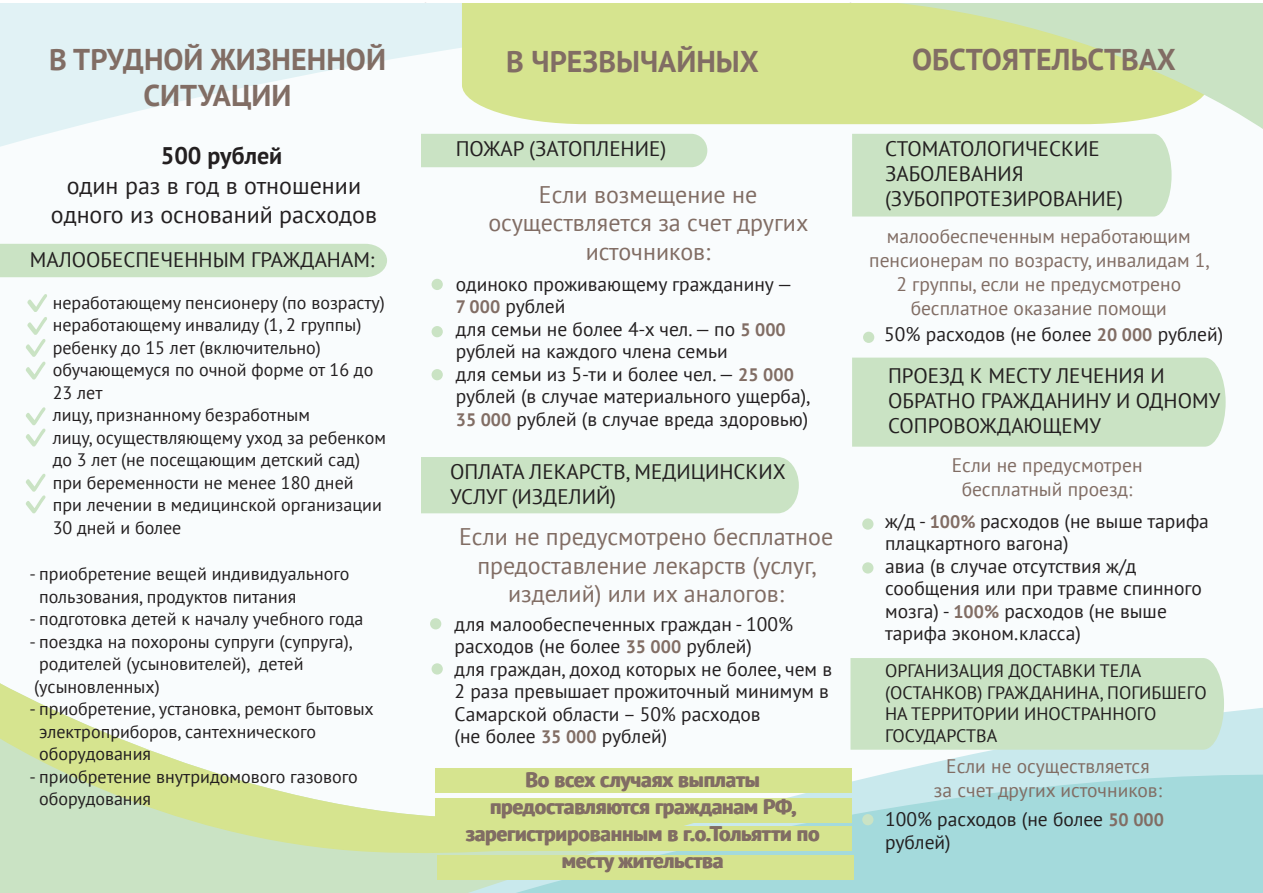
<style>
.page{position:relative;width:1263px;height:893px;background:#fff}
.page>*{position:absolute;margin:0;border:0;box-sizing:border-box;transform-origin:0 0}
.t1{font:700 30px/36px "PT Sans";color:#816d64;text-align:center}
.t2{font:24px/28.5px "PT Sans";color:#816d64;text-align:center}
.t3{font:24px/28.5px "PT Sans";color:#231f20;text-align:center}
.t4{font:700 24px "PT Sans";color:#231f20}
.t5{font:21px/25.2px "PT Sans";color:#231f20}
.t6{font:700 21px/27px "PT Sans";color:#816d64;text-align:center}
.t7{font:19.5px/22.5px "PT Sans";color:#231f20}
.t8{font:19.5px/24px "PT Sans";color:#816d64;text-align:center}
.t9{font:18px/22.5px "PT Sans";color:#231f20}
.s1{font-weight:700;font-size:18px;color:#816d64}
</style>
<div class="page">
<div style="left:0;top:3px;width:1263px;height:890px;background:#f9fcfd"></div>
<svg style="left:0;top:3px;width:842px;height:147px;fill:#e1f2f5"></svg>
<div style="left:462px;top:3px;width:380px;height:121px;background:#d6e48f"></div>
<div style="left:0;top:861px;width:366px;height:32px;background:#cae3c4"></div>
<svg style="left:0;top:683px;width:366px;height:178px"></svg>
<svg style="left:366px;top:708px;width:897px;height:185px"></svg>
<svg style="left:406px;top:771px;width:857px;height:122px;background:#b1dedb"></svg>
<svg style="left:842px;top:3px;width:421px;height:131px;background:#d5e6ab"></svg>
<svg style="left:26px;top:294px;width:21px;height:86px"></svg>
<svg style="left:26px;top:407px;width:19px;height:39px"></svg>
<svg style="left:26px;top:474px;width:19px;height:39px"></svg>
<div style="left:0;top:244px;width:387px;height:33px;background:#cae3c4"></div>
<div style="left:421px;top:134px;width:286px;height:33px;background:#cae3c4"></div>
<div style="left:852px;top:358px;width:373px;height:89px;background:#cae3c4"></div>
<div style="left:850px;top:658px;width:374px;height:92px;background:#cae3c4"></div>
<div style="left:852px;top:134px;width:319px;height:83px;background:#cae3c4"></div>
<div style="left:421px;top:457px;width:378px;height:56px;background:#cae3c4"></div>
<div style="left:432px;top:279px;width:11px;height:11px;background:#cae3c4;border-radius:50%"></div>
<div style="left:432px;top:326px;width:11px;height:11px;background:#cae3c4;border-radius:50%"></div>
<div style="left:432px;top:369px;width:11px;height:11px;background:#cae3c4;border-radius:50%"></div>
<div style="left:863px;top:332px;width:11px;height:11px;background:#cae3c4;border-radius:50%"></div>
<div style="left:862px;top:518px;width:11px;height:12px;background:#cae3c4;border-radius:50%"></div>
<div style="left:862px;top:562px;width:11px;height:12px;background:#cae3c4;border-radius:50%"></div>
<div style="left:862px;top:814px;width:11px;height:11px;background:#cae3c4;border-radius:50%"></div>
<div style="left:430px;top:618px;width:11px;height:11px;background:#cae3c4;border-radius:50%"></div>
<div style="left:432px;top:663px;width:11px;height:12px;background:#cae3c4;border-radius:50%"></div>
<div style="left:436px;top:769px;width:416px;height:24px;background:#d6e48f"></div>
<div style="left:436px;top:799px;width:416px;height:24px;background:#d6e48f"></div>
<div style="left:436px;top:827px;width:416px;height:24px;background:#d6e48f"></div>
<div style="left:437px;top:855px;width:416px;height:24px;background:#d6e48f"></div>
<h1 class="t1" style="left:49px;top:40px;width:338px">В ТРУДНОЙ ЖИЗНЕННОЙ<br>СИТУАЦИИ</h1>
<h2 class="t4" style="left:161px;top:140px;width:123px">500 рублей</h2>
<h2 class="t3" style="left:51px;top:171px;width:328px">один раз в год в отношении одного из оснований расходов</h2>
<p class="t5" style="left:30px;top:247px;width:346px">МАЛООБЕСПЕЧЕННЫМ ГРАЖДАНАМ:</p>
<p class="t9" style="left:53px;top:291px;width:335px">неработающему пенсионеру (по возрасту) неработающему инвалиду (1, 2 группы) ребенку до 15 лет (включительно) обучающемуся по очной форме от 16 до<br>23 лет<br>лицу, признанному безработным<br>лицу, осуществляющему уход за ребенком до 3 лет (не посещающим детский сад) при беременности не менее 180 дней при лечении в медицинской организации<br>30 дней и более</p>
<p class="t9" style="left:39px;top:562px;width:312px;text-indent:-10px">- приобретение вещей индивидуального пользования, продуктов питания</p>
<p class="t9" style="left:29px;top:607px;width:335px">- подготовка детей к началу учебного года</p>
<p class="t9" style="left:29px;top:630px;width:325px">- поездка на похороны супруги (супруга), родителей (усыновителей), детей (усыновленных)</p>
<p class="t9" style="left:39px;top:697px;width:336px;text-indent:-10px">- приобретение, установка, ремонт бытовых электроприборов, сантехнического оборудования</p>
<p class="t9" style="left:39px;top:765px;width:320px;text-indent:-10px">- приобретение внутридомового газового оборудования</p>
<h1 class="t1" style="left:506px;top:43px;width:254px">В ЧРЕЗВЫЧАЙНЫХ</h1>
<p class="t5" style="left:456px;top:135px;width:212px">ПОЖАР (ЗАТОПЛЕНИЕ)</p>
<h2 class="t2" style="left:488px;top:179px;width:322px">Если возмещение не осуществляется за счет других источников:</h2>
<p class="t7" style="left:456px;top:272px;width:356px">одиноко проживающему гражданину —<br><span class="s1">7 000</span> рублей<br>для семьи не более 4-х чел. — по <span class="s1">5 000 </span>рублей на каждого члена семьи<br>для семьи из 5-ти и более чел. — <span class="s1">25 000 </span>рублей (в случае материального ущерба),<br><span class="s1">35 000</span> рублей (в случае вреда здоровью)</p>
<p class="t5" style="left:450px;top:458px;width:337px">ОПЛАТА ЛЕКАРСТВ, МЕДИЦИНСКИХ<br>УСЛУГ (ИЗДЕЛИЙ)</p>
<h2 class="t2" style="left:459px;top:522px;width:376px">Если не предусмотрено бесплатное предоставление лекарств (услуг, изделий) или их аналогов:</h2>
<p class="t7" style="left:454px;top:612px;width:379px">для малообеспеченных граждан - 100% расходов (не более <span class="s1">35 000</span> рублей)<br>для граждан, доход которых не более, чем в 2 раза превышает прожиточный минимум в Самарской области – 50% расходов<br>(не более <span class="s1">35 000</span> рублей)</p>
<p class="t6" style="left:465px;top:766px;width:355px">Во всех случаях выплаты предоставляются гражданам РФ, зарегистрированным в г.о.Тольятти по месту жительства</p>
<h1 class="t1" style="left:912px;top:40px;width:265px">ОБСТОЯТЕЛЬСТВАХ</h1>
<p class="t5" style="left:885px;top:135px;width:239px">СТОМАТОЛОГИЧЕСКИЕ<br>ЗАБОЛЕВАНИЯ (ЗУБОПРОТЕЗИРОВАНИЕ)</p>
<p class="t8" style="left:869px;top:223px;width:342px">малообеспеченным неработающим пенсионерам по возрасту, инвалидам 1, 2 группы, если не предусмотрено бесплатное оказание помощи</p>
<p class="t7" style="left:884px;top:323px;width:340px">50% расходов (не более <span class="s1">20 000</span> рублей)</p>
<p class="t5" style="left:888px;top:362px;width:334px">ПРОЕЗД К МЕСТУ ЛЕЧЕНИЯ И<br>ОБРАТНО ГРАЖДАНИНУ И ОДНОМУ<br>СОПРОВОЖДАЮЩЕМУ</p>
<p class="t8" style="left:952px;top:453px;width:192px">Если не предусмотрен бесплатный проезд:</p>
<p class="t7" style="left:885px;top:509px;width:325px">ж/д - <span class="s1">100%</span> расходов (не выше тарифа плацкартного вагона)<br>авиа (в случае отсутствия ж/д сообщения или при травме спинного мозга) - <span class="s1">100%</span> расходов (не выше тарифа эконом.класса)</p>
<p class="t9" style="left:885px;top:659px;width:323px;line-height:21.6px">ОРГАНИЗАЦИЯ ДОСТАВКИ ТЕЛА (ОСТАНКОВ) ГРАЖДАНИНА, ПОГИБШЕГО<br>НА ТЕРРИТОРИИ ИНОСТРАННОГО<br>ГОСУДАРСТВА</p>
<p class="t8" style="left:934px;top:754px;width:229px">Если не осуществляется<br>за счет других источников:</p>
<p class="t7" style="left:885px;top:808px;width:280px">100% расходов (не более <span class="s1">50 000 </span>рублей)</p>
</div>
